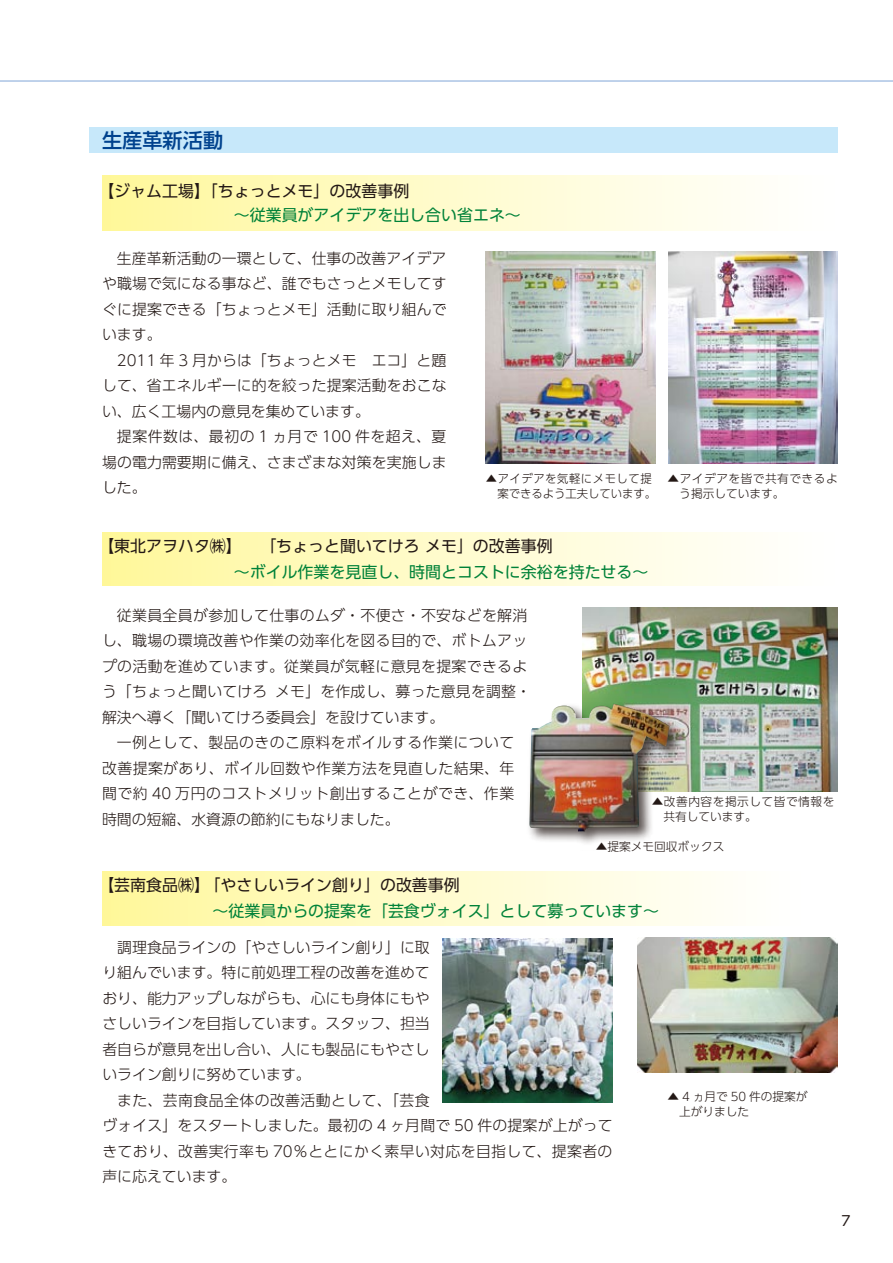
<style>
.page{position:relative;width:893px;height:1263px;background:#fff}
.page>*{position:absolute;margin:0;border:0;box-sizing:border-box;transform-origin:0 0}
.t1{font:500 20.25px "UD Shin Go Pro";color:#00428e}
.t2{font:15.9px "UD Shin Go Pro";color:#008239}
.t3{font:15.9px "UD Shin Go Pro";color:#231815}
.t4{font:300 14.85px/25.5px "UD Shin Go Pro";letter-spacing:.01em;color:#231815;text-align:justify}
.t5{font:13.8px "UD Shin Go Pro";color:#231815}
.t6{font:300 11.7px/14.9px "UD Shin Go Pro";color:#231815}
.t7{font:300 11.7px/14.9px "UD Shin Go Pro";letter-spacing:.025em;color:#231815}
.t8{font:300 11.7px/14.9px "UD Shin Go Pro";letter-spacing:.04em;color:#231815}
.t9{font:300 11.7px/14.9px "UD Shin Go Pro";letter-spacing:.045em;color:#231815}
</style>
<div class="page">
<hr style="left:0;top:80px;width:893px;height:2px;background:#88abda">
<div style="left:89px;top:128px;width:749px;height:25px;background:#c7e8fa"></div>
<div style="left:102px;top:175px;width:736px;height:55px;background:linear-gradient(to right,#fff89c,#fff)"></div>
<div style="left:102px;top:533px;width:736px;height:53px;background:linear-gradient(to right,#fff89c,#fff)"></div>
<div style="left:102px;top:871px;width:702px;height:54px;background:linear-gradient(to right,#fff89c,#fff)"></div>
<img style="left:486px;top:251px;width:170px;height:213px">
<img style="left:668px;top:251px;width:169px;height:213px">
<img style="left:638px;top:938px;width:200px;height:135px">
<img style="left:443px;top:939px;width:170px;height:163px">
<img style="left:583px;top:608px;width:255px;height:184px">
<div style="left:526px;top:700px;width:165px;height:154px;background:#231815;opacity:.75"></div>
<img style="left:529px;top:704px;width:140px;height:127px">
<h1 class="t1" style="left:102px;top:124px;width:123px">生産革新活動</h1>
<p class="t3" style="left:98px;top:178px;width:312px">【ジャム工場】「ちょっとメモ」の改善事例</p>
<p class="t2" style="left:234px;top:202px;width:289px">〜従業員がアイデアを出し合い省エネ〜</p>
<p class="t4" style="left:102px;top:245px;width:346px;text-indent:15px">生産革新活動の一環として、仕事の改善アイデアや職場で気になる事など、誰でもさっとメモしてすぐに提案できる「ちょっとメモ」活動に取り組んでいます。</p>
<p class="t4" style="left:102px;top:347px;width:346px;text-indent:15px">2011 年 3 月からは「ちょっとメモ　エコ」と題して、省エネルギーに的を絞った提案活動をおこない、広く工場内の意見を集めています。</p>
<p class="t4" style="left:102px;top:423px;width:346px;text-indent:15px">提案件数は、最初の 1 ヵ月で 100 件を超え、夏場の電力需要期に備え、さまざまな対策を実施しました。</p>
<p class="t7" style="left:497px;top:471px;width:160px;text-indent:-12px">▲アイデアを気軽にメモして提案できるよう工夫しています。</p>
<p class="t8" style="left:679px;top:471px;width:160px;text-indent:-12px">▲アイデアを皆で共有できるよう掲示しています。</p>
<p class="t3" style="left:98px;top:533px;width:145px">【東北アヲハタ㈱】</p>
<p class="t3" style="left:260px;top:533px;width:294px">「ちょっと聞いてけろメモ」の改善事例</p>
<p class="t2" style="left:234px;top:559px;width:416px">〜ボイル作業を見直し、時間とコストに余裕を持たせる〜</p>
<p class="t4" style="left:102px;top:602px;width:430px;text-align:left;text-indent:15px">従業員全員が参加して仕事のムダ・不便さ・不安などを解消し、職場の環境改善や作業の効率化を図る目的で、ボトムアップの活動を進めています。従業員が気軽に意見を提案できるよう「ちょっと聞いてけろメモ」を作成し、募った意見を調整・解決へ導く「聞いてけろ委員会」を設けています。</p>
<p class="t4" style="left:102px;top:729px;width:414px;text-indent:15px">一例として、製品のきのこ原料をボイルする作業について改善提案があり、ボイル回数や作業方法を見直した結果、年間で約 40 万円のコストメリット創出することができ、作業時間の短縮、水資源の節約にもなりました。</p>
<p class="t9" style="left:663px;top:794px;width:173px;text-indent:-12px">▲改善内容を掲示して皆で情報を共有しています。</p>
<p class="t6" style="left:596px;top:839px;width:130px">▲提案メモ回収ボックス</p>
<p class="t3" style="left:98px;top:872px;width:363px">【芸南食品㈱】「やさしいライン創り」の改善事例</p>
<p class="t2" style="left:213px;top:898px;width:448px">〜従業員からの提案を「芸食ヴォイス」として募っています〜</p>
<p class="t4" style="left:102px;top:934px;width:329px;text-indent:15px">調理食品ラインの「やさしいライン創り」に取り組んでいます。特に前処理工程の改善を進めており、能力アップしながらも、心にも身体にもやさしいラインを目指しています。スタッフ、担当者自らが意見を出し合い、人にも製品にもやさしいライン創りに努めています。</p>
<p class="t4" style="left:102px;top:1087px;width:512px;text-align:left;text-indent:15px">また、芸南食品全体の改善活動として、「芸食<br>ヴォイス」をスタートしました。最初の 4 ヶ月間で 50 件の提案が上がってきており、改善実行率も 70％ととにかく素早い対応を目指して、提案者の声に応えています。</p>
<p class="t6" style="left:667px;top:1089px;width:142px">▲ 4 ヵ月で 50 件の提案が　上がりました</p>
<p class="t5" style="left:842px;top:1209px;width:11px">7</p>
</div>
